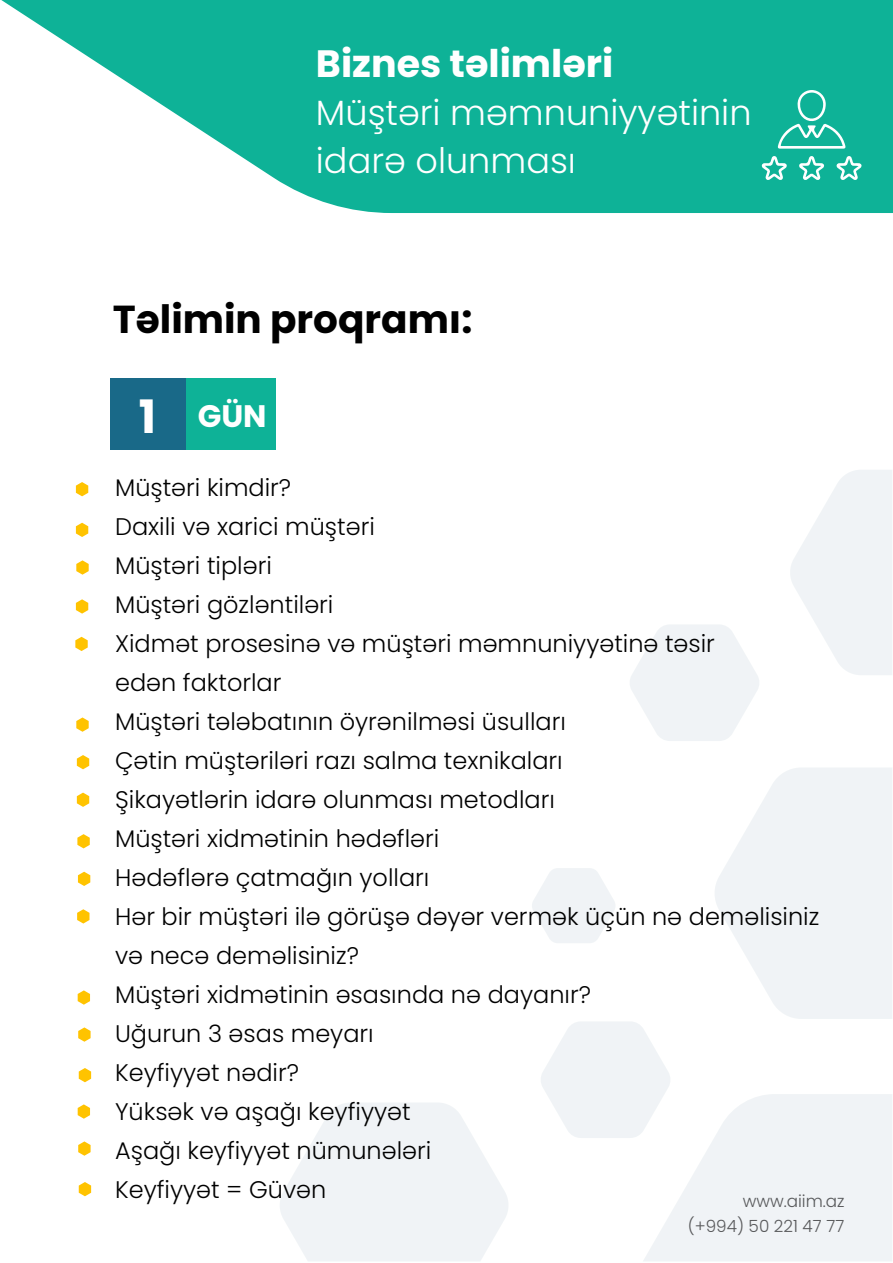
<style>
.page{position:relative;width:893px;height:1263px;background:#fff}
.page>*{position:absolute;margin:0;border:0;box-sizing:border-box;transform-origin:0 0}
.t1{font:700 39px "Poppins";color:#000}
.t2{font:700 38.1px "Poppins";color:#fff}
.t3{font:300 35.1px/48px "Poppins";color:#fff}
.t4{font:700 31.05px "Poppins";color:#fff}
.t5{font:300 24px/39px "Poppins";color:#000}
.t6{font:300 16.8px/24.8px "Poppins";color:#58595b;text-align:right}
.s1{font-size:46.05px}
</style>
<div class="page">
<svg style="left:1px;top:0;width:892px;height:213px;fill:#0eb297"></svg>
<svg style="left:280px;top:1103px;width:228px;height:158px"></svg>
<svg style="left:790px;top:470px;width:102px;height:205px"></svg>
<svg style="left:630px;top:625px;width:129px;height:116px"></svg>
<svg style="left:532px;top:768px;width:360px;height:493px"></svg>
<div style="left:110px;top:378px;width:165px;height:72px;background:#196988"></div>
<div style="left:187px;top:378px;width:89px;height:72px;background:#0eb297"></div>
<svg style="left:76px;top:482px;width:12px;height:14px"></svg>
<svg style="left:76px;top:523px;width:12px;height:14px"></svg>
<svg style="left:76px;top:560px;width:13px;height:15px"></svg>
<svg style="left:76px;top:599px;width:12px;height:15px"></svg>
<svg style="left:77px;top:755px;width:12px;height:14px"></svg>
<svg style="left:75px;top:637px;width:13px;height:14px"></svg>
<svg style="left:76px;top:717px;width:13px;height:15px"></svg>
<svg style="left:78px;top:872px;width:12px;height:14px"></svg>
<svg style="left:77px;top:793px;width:12px;height:14px"></svg>
<svg style="left:77px;top:834px;width:13px;height:14px"></svg>
<svg style="left:77px;top:909px;width:12px;height:14px"></svg>
<svg style="left:79px;top:1068px;width:12px;height:14px"></svg>
<svg style="left:78px;top:990px;width:12px;height:15px"></svg>
<svg style="left:78px;top:1027px;width:13px;height:15px"></svg>
<svg style="left:79px;top:1182px;width:12px;height:14px"></svg>
<svg style="left:78px;top:1104px;width:12px;height:15px"></svg>
<svg style="left:78px;top:1141px;width:13px;height:15px"></svg>
<svg style="left:777px;top:90px;width:69px;height:59px;background:#36bea8"></svg>
<svg style="left:836px;top:156px;width:26px;height:24px"></svg>
<svg style="left:762px;top:156px;width:25px;height:24px"></svg>
<svg style="left:799px;top:156px;width:25px;height:24px"></svg>
<h2 class="t2" style="left:316px;top:42px;width:299px">Biznes təlimləri</h2>
<h3 class="t3" style="left:316px;top:89px;width:437px">Müştəri məmnuniyyətinin idarə olunması</h3>
<h1 class="t1" style="left:113px;top:297px;width:361px">Təlimin proqramı:</h1>
<p class="t4" style="left:139px;top:398px;width:129px"><span class="s1">1</span> GÜN</p>
<p class="t5" style="left:115px;top:469px;width:706px">Müştəri kimdir?<br>Daxili və xarici müştəri<br>Müştəri tipləri<br>Müştəri gözləntiləri<br>Xidmət prosesinə və müştəri məmnuniyyətinə təsir<br>edən faktorlar<br>Müştəri tələbatının öyrənilməsi üsulları<br>Çətin müştəriləri razı salma texnikaları<br>Şikayətlərin idarə olunması metodları<br>Müştəri xidmətinin hədəfləri<br>Hədəflərə çatmağın yolları<br>Hər bir müştəri ilə görüşə dəyər vermək üçün nə deməlisiniz və necə deməlisiniz?<br>Müştəri xidmətinin əsasında nə dayanır?<br>Uğurun 3 əsas meyarı<br>Keyfiyyət nədir?<br>Yüksək və aşağı keyfiyyət<br>Aşağı keyfiyyət nümunələri<br>Keyfiyyət = Güvən</p>
<p class="t6" style="left:688px;top:1189px;width:158px">www.aiim.az (+994) 50 221 47 77</p>
</div>
